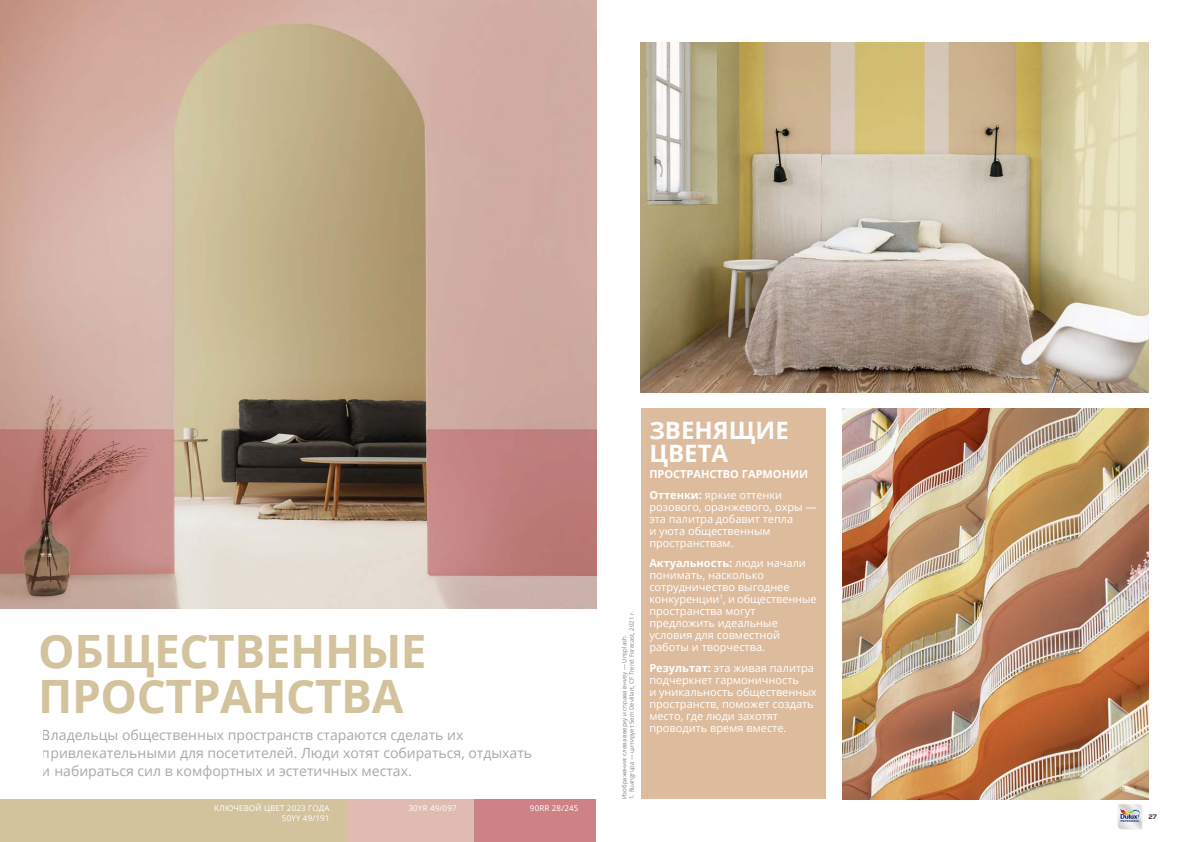
<style>
.page{position:relative;width:1191px;height:842px;background:#fff}
.page>*{position:absolute;margin:0;border:0;box-sizing:border-box;transform-origin:0 0}
.t1{font:700 46px/45px "Open Sans";letter-spacing:-.01em;color:#d2c39c}
.t2{font:700 24px/23px "Open Sans";color:#fff}
.t3{font:14px/18px "Open Sans";color:#a8a9ad}
.t4{font:11px/12px "Open Sans";color:#fff}
.t5{font:700 11px/20.5px "Open Sans";color:#fff}
.t6{font:8px "Open Sans";letter-spacing:.02em;color:#fff}
.t7{font:700 7px "Colour Sans";color:#231f20}
.t8{font:6px "Open Sans";color:#808285}
.s1{font-weight:400}
.s2{font-weight:700}
</style>
<div class="page">
<div style="left:641px;top:408px;width:184px;height:391px;background:#ddbb9d"></div>
<div style="left:284px;top:799px;width:190px;height:43px;background:#dfbbb1"></div>
<img style="left:1118px;top:804px;width:24px;height:26px">
<div style="left:474px;top:799px;width:122px;height:43px;background:#ce8286"></div>
<div style="left:0;top:799px;width:347px;height:43px;background:#d2c39c"></div>
<img style="left:0;top:0;width:596px;height:608px">
<img style="left:842px;top:408px;width:306px;height:391px">
<img style="left:641px;top:43px;width:507px;height:349px">
<h1 class="t1" style="left:38px;top:628px;width:390px">ОБЩЕСТВЕННЫЕ<br>ПРОСТРАНСТВА</h1>
<p class="t3" style="left:42px;top:725px;width:492px">Владельцы общественных пространств стараются сделать их привлекательными для посетителей. Люди хотят собираться, отдыхать и набираться сил в комфортных и эстетичных местах.</p>
<p class="t6" style="left:408px;top:803px;width:50px">30YR 49/097</p>
<p class="t6" style="left:214px;top:803px;width:117px">КЛЮЧЕВОЙ ЦВЕТ 2023 ГОДА</p>
<p class="t6" style="left:530px;top:803px;width:50px">90RR 28/245</p>
<p class="t6" style="left:282px;top:813px;width:49px">50YY 49/191</p>
<p class="t8" style="left:627px;top:799px;width:189px;rotate:-90deg">1. Ruangrupa — цитирует Sem Devillart, CF Trend Forecast, 2021 г.</p>
<p class="t8" style="left:620px;top:799px;width:164px;rotate:-90deg">Изображения: слева вверху и справа внизу — Unsplash</p>
<h2 class="t2" style="left:649px;top:418px;width:141px">ЗВЕНЯЩИЕ<br>ЦВЕТА</h2>
<p class="t5" style="left:649px;top:463px;width:160px">ПРОСТРАНСТВО ГАРМОНИИ<br>Оттенки: <span class="s1">яркие оттенки</span></p>
<p class="t4" style="left:649px;top:500px;width:169px">розового, оранжевого, охры — эта палитра добавит тепла<br>и уюта общественным пространствам.</p>
<p class="t4" style="left:649px;top:557px;width:169px"><span class="s2">Актуальность:</span> люди начали понимать, насколько сотрудничество выгоднее конкуренции<sup>1</sup>, и общественные пространства могут предложить идеальные условия для совместной работы и творчества.</p>
<p class="t4" style="left:649px;top:661px;width:169px"><span class="s2">Результат:</span> эта живая палитра подчеркнет гармоничность<br>и уникальность общественных пространств, поможет создать место, где люди захотят проводить время вместе.</p>
<p class="t7" style="left:1148px;top:811px;width:10px">27</p>
</div>
